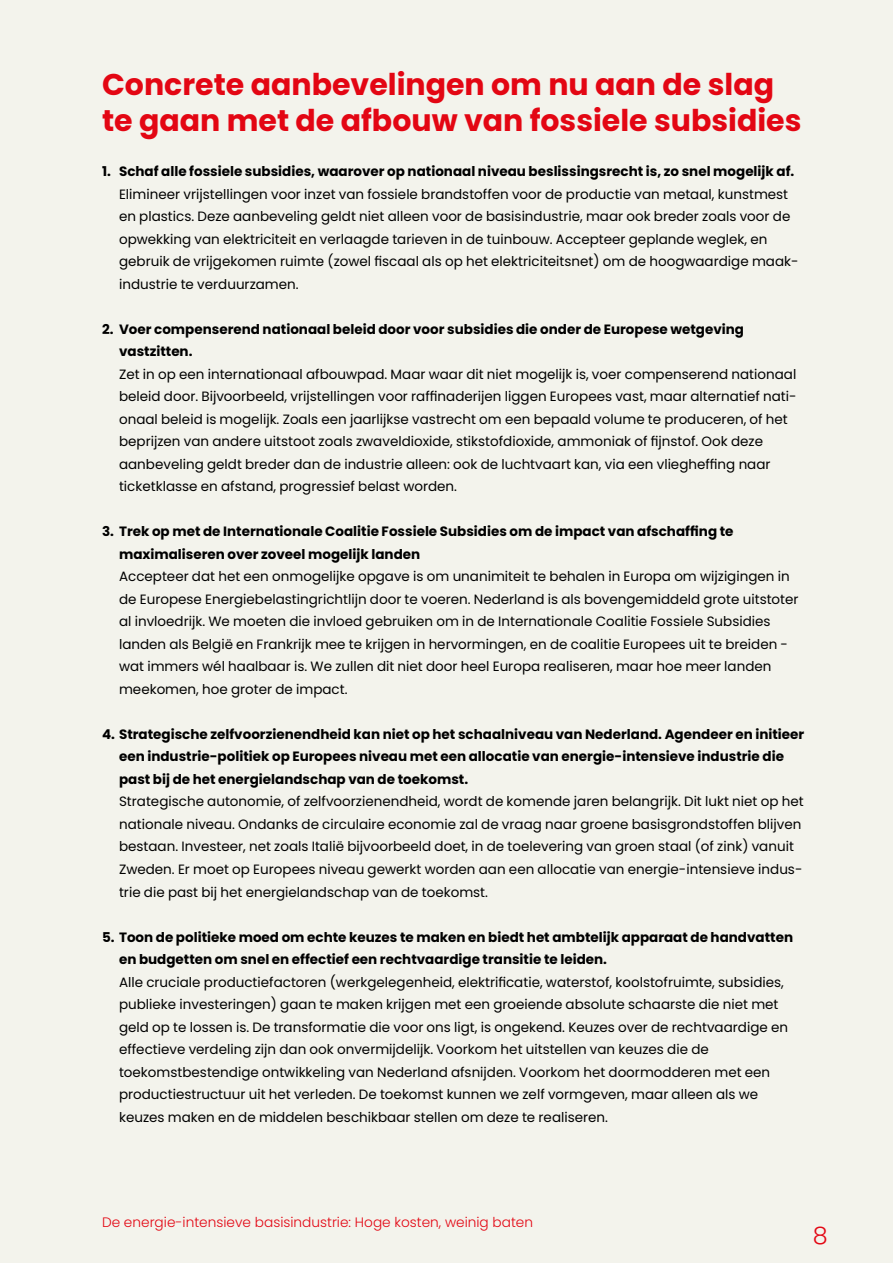
<style>
.page{position:relative;width:893px;height:1263px;background:#f3f3ec}
.page>*{position:absolute;margin:0;border:0;box-sizing:border-box;transform-origin:0 0}
.t1{font:700 30px/36px "Poppins";color:#e30613}
.t2{font:300 24px "Poppins";color:#e30613}
.t3{font:300 13.65px "Poppins";color:#e30613}
.t4{font:13.5px/22.5px "Poppins";color:#000}
.t5{font:700 13.5px/22.5px "Poppins";color:#000}
</style>
<div class="page">
<h1 class="t1" style="left:102px;top:67px;width:701px">Concrete aanbevelingen om nu aan de slag te gaan met de afbouw van fossiele subsidies</h1>
<p class="t5" style="left:102px;top:160px;width:694px">1. Schaf alle fossiele subsidies, waarover op nationaal niveau beslissingsrecht is, zo snel mogelijk af.</p>
<p class="t4" style="left:119px;top:183px;width:681px">Elimineer vrijstellingen voor inzet van fossiele brandstoffen voor de productie van metaal, kunstmest en plastics. Deze aanbeveling geldt niet alleen voor de basisindustrie, maar ook breder zoals voor de opwekking van elektriciteit en verlaagde tarieven in de tuinbouw. Accepteer geplande weglek, en gebruik de vrijgekomen ruimte (zowel fiscaal als op het elektriciteitsnet) om de hoogwaardige maak&shy;industrie te verduurzamen.</p>
<p class="t5" style="left:119px;top:318px;width:627px;text-indent:-17px">2. Voer compenserend nationaal beleid door voor subsidies die onder de Europese wetgeving vastzitten.</p>
<p class="t4" style="left:119px;top:363px;width:679px">Zet in op een internationaal afbouwpad. Maar waar dit niet mogelijk is, voer compenserend nationaal beleid door. Bijvoorbeeld, vrijstellingen voor raffinaderijen liggen Europees vast, maar alternatief nati&shy;onaal beleid is mogelijk. Zoals een jaarlijkse vastrecht om een bepaald volume te produceren, of het beprijzen van andere uitstoot zoals zwaveldioxide, stikstofdioxide, ammoniak of fijnstof. Ook deze aanbeveling geldt breder dan de industrie alleen: ook de luchtvaart kan, via een vliegheffing naar ticketklasse en afstand, progressief belast worden.</p>
<p class="t5" style="left:119px;top:520px;width:616px;text-indent:-17px">3. Trek op met de Internationale Coalitie Fossiele Subsidies om de impact van afschaffing te maximaliseren over zoveel mogelijk landen</p>
<p class="t4" style="left:119px;top:565px;width:681px">Accepteer dat het een onmogelijke opgave is om unanimiteit te behalen in Europa om wijzigingen in de Europese Energiebelastingrichtlijn door te voeren. Nederland is als bovengemiddeld grote uitstoter al invloedrijk. We moeten die invloed gebruiken om in de Internationale Coalitie Fossiele Subsidies landen als België en Frankrijk mee te krijgen in hervormingen, en de coalitie Europees uit te breiden - wat immers wél haalbaar is. We zullen dit niet door heel Europa realiseren, maar hoe meer landen meekomen, hoe groter de impact.</p>
<p class="t5" style="left:119px;top:723px;width:687px;text-indent:-17px">4. Strategische zelfvoorzienendheid kan niet op het schaalniveau van Nederland. Agendeer en initieer een industrie-politiek op Europees niveau met een allocatie van energie-intensieve industrie die past bij de het energielandschap van de toekomst.</p>
<p class="t4" style="left:119px;top:790px;width:686px">Strategische autonomie, of zelfvoorzienendheid, wordt de komende jaren belangrijk. Dit lukt niet op het nationale niveau. Ondanks de circulaire economie zal de vraag naar groene basisgrondstoffen blijven bestaan. Investeer, net zoals Italië bijvoorbeeld doet, in de toelevering van groen staal (of zink) vanuit Zweden. Er moet op Europees niveau gewerkt worden aan een allocatie van energie-intensieve indus&shy;trie die past bij het energielandschap van de toekomst.</p>
<p class="t5" style="left:119px;top:925px;width:675px;text-indent:-17px">5. Toon de politieke moed om echte keuzes te maken en biedt het ambtelijk apparaat de handvatten en budgetten om snel en effectief een rechtvaardige transitie te leiden.</p>
<p class="t4" style="left:119px;top:970px;width:670px">Alle cruciale productiefactoren (werkgelegenheid, elektrificatie, waterstof, koolstofruimte, subsidies, publieke investeringen) gaan te maken krijgen met een groeiende absolute schaarste die niet met geld op te lossen is. De transformatie die voor ons ligt, is ongekend. Keuzes over de rechtvaardige en effectieve verdeling zijn dan ook onvermijdelijk. Voorkom het uitstellen van keuzes die de toekomstbestendige ontwikkeling van Nederland afsnijden. Voorkom het doormodderen met een productiestructuur uit het verleden. De toekomst kunnen we zelf vormgeven, maar alleen als we keuzes maken en de middelen beschikbaar stellen om deze te realiseren.</p>
<p class="t3" style="left:102px;top:1214px;width:433px">De energie-intensieve basisindustrie: Hoge kosten, weinig baten</p>
<h2 class="t2" style="left:813px;top:1221px;width:16px">8</h2>
</div>
